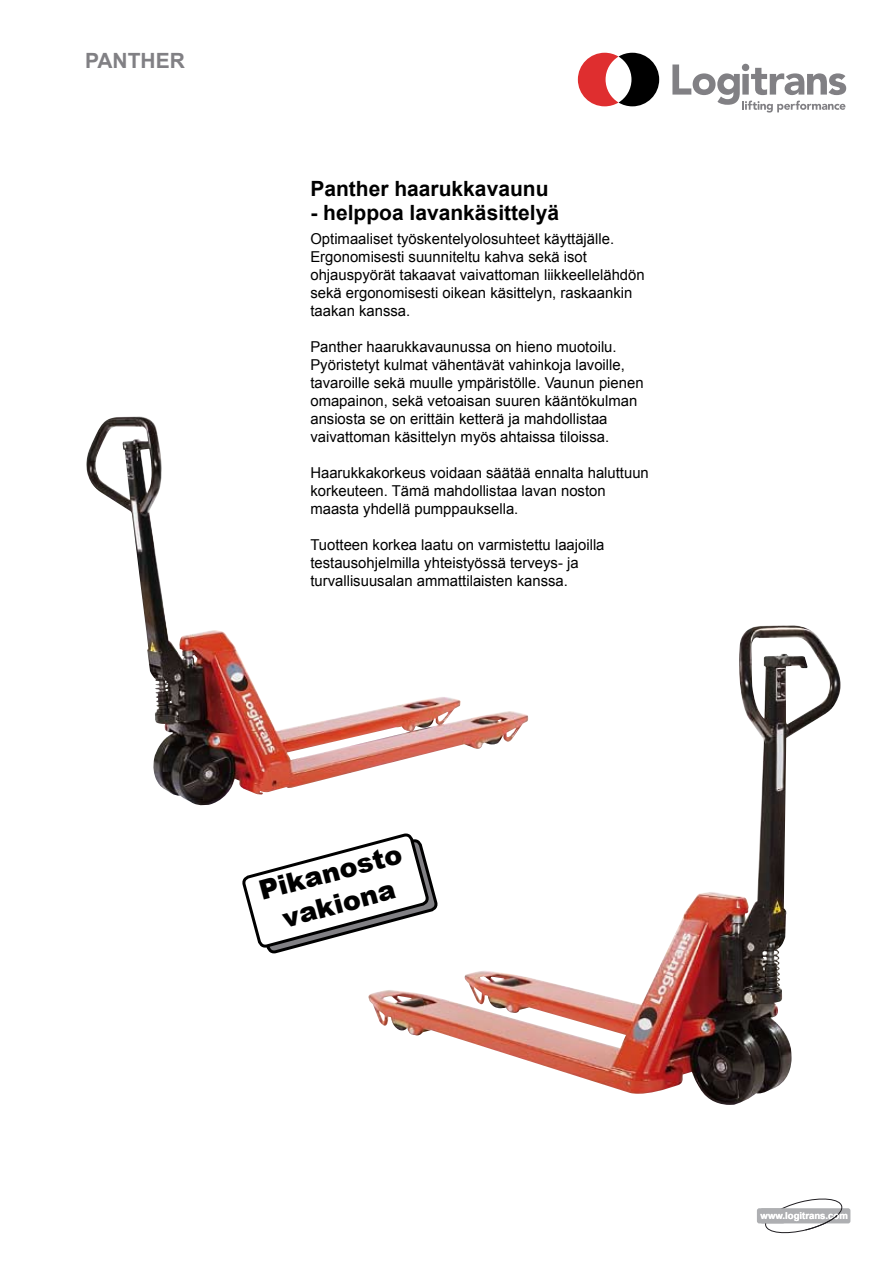
<style>
.page{position:relative;width:893px;height:1263px;background:#fff}
.page>*{position:absolute;margin:0;border:0;box-sizing:border-box;transform-origin:0 0}
.t1{font:900 27px/32.4px "Arial";color:#000;text-align:center}
.t2{font:700 21px "Arial";color:#000}
.t3{font:700 21px "Arial";color:#818084}
.t4{font:15px/18px "Arial";color:#000}
.t5{font:700 9.6px "Arial";color:#fff}
</style>
<div class="page">
<div style="left:757px;top:1208px;width:93px;height:15px;background:#aeafb2;border-radius:2px"></div>
<svg style="left:764px;top:1198px;width:79px;height:35px"></svg>
<svg style="left:672px;top:64px;width:174px;height:49px"></svg>
<svg style="left:578px;top:53px;width:81px;height:53px"></svg>
<img style="left:368px;top:626px;width:424px;height:479px">
<img style="left:86px;top:417px;width:442px;height:390px">
<svg style="left:242px;top:834px;width:195px;height:136px"></svg>
<h2 class="t3" style="left:85px;top:47px;width:101px">PANTHER</h2>
<h2 class="t2" style="left:310px;top:175px;width:240px">Panther haarukkavaunu</h2>
<h2 class="t2" style="left:310px;top:199px;width:250px">- helppoa lavankäsittelyä</h2>
<p class="t4" style="left:310px;top:230px;width:336px">Optimaaliset työskentelyolosuhteet käyttäjälle.<br>Ergonomisesti suunniteltu kahva sekä isot ohjauspyörät takaavat vaivattoman liikkeellelähdön sekä ergonomisesti oikean käsittelyn, raskaankin taakan kanssa.</p>
<p class="t4" style="left:310px;top:338px;width:335px">Panther haarukkavaunussa on hieno muotoilu.<br>Pyöristetyt kulmat vähentävät vahinkoja lavoille, tavaroille sekä muulle ympäristölle. Vaunun pienen omapainon, sekä vetoaisan suuren kääntökulman ansiosta se on erittäin ketterä ja mahdollistaa vaivattoman käsittelyn myös ahtaissa tiloissa.</p>
<p class="t4" style="left:310px;top:464px;width:340px">Haarukkakorkeus voidaan säätää ennalta haluttuun korkeuteen. Tämä mahdollistaa lavan noston maasta yhdellä pumppauksella.</p>
<p class="t4" style="left:310px;top:536px;width:296px">Tuotteen korkea laatu on varmistettu laajoilla testausohjelmilla yhteistyössä terveys- ja turvallisuusalan ammattilaisten kanssa.</p>
<h1 class="t1" style="left:255px;top:874px;width:149px;rotate:-15deg">Pikanosto vakiona</h1>
<p class="t5" style="left:761px;top:1209px;width:89px">www.logitrans.com</p>
</div>
